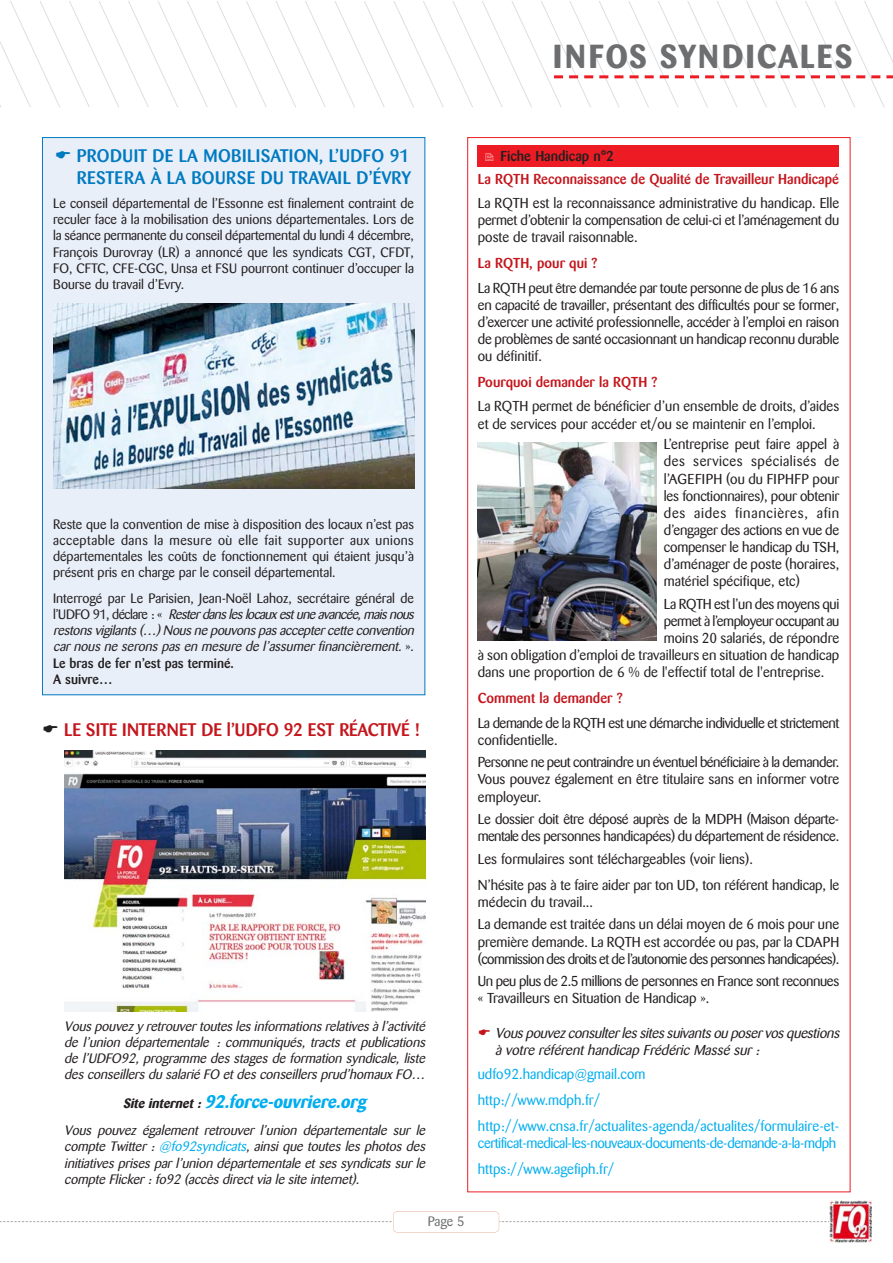
<style>
.page{position:relative;width:893px;height:1263px;background:#fff}
.page>*{position:absolute;margin:0;border:0;box-sizing:border-box;transform-origin:0 0}
.t1{font:700 33px "Barmeno";letter-spacing:.075em;color:#6c6e70}
.t2{font:500 18px/21.6px "Barmeno";letter-spacing:.02em;color:#007ac0}
.t3{font:500 18px "Barmeno";letter-spacing:-.015em;color:#c4151c}
.t4{font:italic 700 18px "Barmeno";color:#00adef}
.t5{font:14.25px/17.1px "Barmeno";color:#231f20;text-align:justify}
.t6{font:14.25px/17.1px "Barmeno";letter-spacing:-.025em;color:#231f20}
.t7{font:14.25px/17.1px "Barmeno";letter-spacing:-.045em;color:#231f20}
.t8{font:14.25px/17.1px "Barmeno";letter-spacing:-.02em;color:#231f20}
.t9{font:500 14.25px "Barmeno";color:#c4151c}
.t10{font:14.25px/26.1px "Barmeno";color:#00adef}
.t11{font:italic 14.25px/17.1px "Barmeno";color:#231f20}
.t12{font:14.25px/26.1px "Barmeno";letter-spacing:-.025em;color:#00adef}
.t13{font:14.25px/17.1px "Barmeno";letter-spacing:-.035em;color:#231f20}
.t14{font:14.25px "Barmeno";letter-spacing:-.04em;color:#231f20}
.t15{font:500 14.25px "Barmeno";color:#231f20}
.t16{font:italic 13.5px/16.2px "Barmeno";color:#231f20;text-align:justify}
.t17{font:13.5px/16.2px "Barmeno";color:#231f20;text-align:justify}
.t18{font:13.5px "Barmeno";color:#6c6e70}
.s1{font-style:normal}
.s2{font-weight:500;font-style:normal}
.s3{font-size:13.5px;color:#231f20}
.s4{color:#00adef}
</style>
<div class="page">
<svg style="left:1px;top:1px;width:59px;height:107px"></svg>
<svg style="left:60px;top:1px;width:825px;height:107px"></svg>
<svg style="left:0;top:1221px;width:829px;height:1px"></svg>
<div style="left:393px;top:1211px;width:106px;height:21px;background:#fff;border-radius:4px"></div>
<div style="left:393px;top:1211px;width:106px;height:21px;border:1px solid #ebb39d;border-radius:4px"></div>
<img style="left:829px;top:1200px;width:42px;height:43px">
<div style="left:478px;top:145px;width:361px;height:21px;background:#ed1c24"></div>
<div style="left:42px;top:138px;width:383px;height:557px;background:#e9eff9"></div>
<img style="left:53px;top:303px;width:362px;height:186px">
<img style="left:64px;top:751px;width:361px;height:261px">
<svg style="left:554px;top:75px;width:338px;height:3px"></svg>
<img style="left:478px;top:442px;width:178px;height:199px">
<h1 class="t1" style="left:553px;top:42px;width:301px">INFOS SYNDICALES</h1>
<p class="t2" style="left:77px;top:146px;width:336px">PRODUIT DE LA MOBILISATION, L’UDFO 91<br>RESTERA À LA BOURSE DU TRAVAIL D’ÉVRY</p>
<p class="t17" style="left:53px;top:196px;width:362px">Le conseil départemental de l’Essonne est finalement contraint de reculer face à la mobilisation des unions départementales. Lors de la séance permanente du conseil départemental du lundi 4 décembre, François Durovray (LR) a annoncé que les syndicats CGT, CFDT, FO, CFTC, CFE-CGC, Unsa et FSU pourront continuer d’occuper la Bourse du travail d’Evry.</p>
<p class="t17" style="left:53px;top:517px;width:362px">Reste que la convention de mise à disposition des locaux n’est pas acceptable dans la mesure où elle fait supporter aux unions départementales les coûts de fonctionnement qui étaient jusqu’à présent pris en charge par le conseil départemental.</p>
<p class="t16" style="left:53px;top:591px;width:365px;text-align:left"><span class="s1">Interrogé par Le Parisien, Jean-Noël Lahoz, secrétaire général de l ’ U D F O 9 1 , d é c l a r e : «</span> Resterdansleslocauxestuneavancée,maisnous restonsvigilants(…)Nousne pouvonspasacceptercette convention car nous ne serons pas en mesure de l’assumer financièrement. <span class="s1">» .<br></span><span class="s2">Le bras de fer n’est pas terminé.<br>A suivre…</span></p>
<p class="t3" style="left:64px;top:722px;width:357px">LE SITE INTERNET DE l’UDFO 92 EST RÉACTIVÉ !</p>
<p class="t16" style="left:64px;top:1019px;width:365px">Vous pouvez y retrouvertoutes les informations relatives à l’activité de l’union départementale : communiqués, tracts et publications de l’UDFO92, programme des stages de formation syndicale, liste des conseillers du salarié FO et des conseillers prud’homaux FO…</p>
<p class="t4" style="left:123px;top:1094px;width:248px"><span class="s3">Site internet :</span> 92.force-ouvriere.org</p>
<p class="t16" style="left:64px;top:1123px;width:365px">Vous pouvez également retrouver l’union départementale sur le compte Twitter : <span class="s4">@fo92syndicats</span>, ainsi que toutes les photos des initiatives prises par l’union départementale et ses syndicats sur le compte Flicker : fo92 (accès direct via le site internet).</p>
<p class="t18" style="left:428px;top:1216px;width:38px">Page 5</p>
<p class="t15" style="left:501px;top:150px;width:115px">Fiche Handicap n°2</p>
<p class="t9" style="left:478px;top:173px;width:363px">La RQTH Reconnaissance de Qualité de Travailleur Handicapé</p>
<p class="t5" style="left:478px;top:196px;width:363px">La RQTH est la reconnaissance administrative du handicap. Elle permet d’obtenir la compensation de celui-ci et l’aménagement du poste de travail raisonnable.</p>
<p class="t9" style="left:478px;top:257px;width:121px">La RQTH, pour qui ?</p>
<p class="t5" style="left:478px;top:280px;width:363px">La RQTH peut être demandée par toute personne de plus de 16 ans en capacité de travailler, présentant des difficultés pour se former, d’exercer une activité professionnelle, accéder à l’emploi en raison de problèmes de santé occasionnant un handicap reconnu durable ou définitif.</p>
<p class="t9" style="left:478px;top:376px;width:181px">Pourquoi demander la RQTH ?</p>
<p class="t5" style="left:478px;top:399px;width:363px">La RQTH permet de bénéficier d’un ensemble de droits, d’aides et de services pour accéder et/ou se maintenir en l’emploi.</p>
<p class="t5" style="left:664px;top:437px;width:177px">L’entreprise peut faire appel à des services spécialisés de l’AGEFIPH (ou du FIPHFP pour les fonctionnaires), pour obtenir des aides financières, afin d’engager des actions en vue de compenser le handicap du TSH, d’aménager de poste (horaires, matériel spécifique, etc)</p>
<p class="t6" style="left:664px;top:596px;width:177px">La RQTH est l’un des moyens qui</p>
<p class="t14" style="left:664px;top:615px;width:177px">permet à l’employeur occupant au</p>
<p class="t5" style="left:664px;top:631px;width:177px">moins 20 salariés, de répondre</p>
<p class="t5" style="left:478px;top:648px;width:363px">à son obligation d’emploi de travailleurs en situation de handicap</p>
<p class="t5" style="left:478px;top:665px;width:348px">dans une proportion de 6 % de l'effectif total de l'entreprise.</p>
<p class="t9" style="left:478px;top:692px;width:146px">Comment la demander ?</p>
<p class="t13" style="left:478px;top:715px;width:363px">La demande de la RQTH est une démarche individuelle et strictement confidentielle.</p>
<p class="t5" style="left:478px;top:755px;width:363px">Personne ne peut contraindre un éventuel bénéficiaire à la demander.<br>Vous pouvez également en être titulaire sans en informer votre employeur.</p>
<p class="t8" style="left:478px;top:812px;width:363px">Le dossier doit être déposé auprès de la MDPH (Maison départe&shy;mentale des personnes handicapées) du département de résidence.</p>
<p class="t5" style="left:478px;top:847px;width:363px;line-height:26.1px">Les formulaires sont téléchargeables (voir liens).<br>N’hésite pas à te faire aider par ton UD, ton référent handicap, le</p>
<p class="t5" style="left:478px;top:892px;width:363px;line-height:22.5px">médecin du travail...<br>La demande est traitée dans un délai moyen de 6 mois pour une</p>
<p class="t7" style="left:478px;top:934px;width:363px">première demande. La RQTH est accordée ou pas, par la CDAPH (commission des droits et de l’autonomie des personnes handicapées).</p>
<p class="t6" style="left:478px;top:974px;width:363px">Un peu plus de 2.5 millions de personnes en France sont reconnues « Travailleurs en Situation de Handicap ».</p>
<p class="t11" style="left:495px;top:1025px;width:349px">Vouspouvezconsulterlessitessuivantsou poservosquestions à votre référent handicap Frédéric Massé sur :</p>
<p class="t10" style="left:478px;top:1062px;width:363px">udfo92.handicap@gmail.com<br>http://www.mdph.fr/ http://www.cnsa.fr/actualites-agenda/actualites/formulaire-et-</p>
<p class="t12" style="left:478px;top:1131px;width:360px">certificat-medical-les-nouveaux-documents-de-demande-a-la-mdph https://www.agefiph.fr/</p>
</div>
